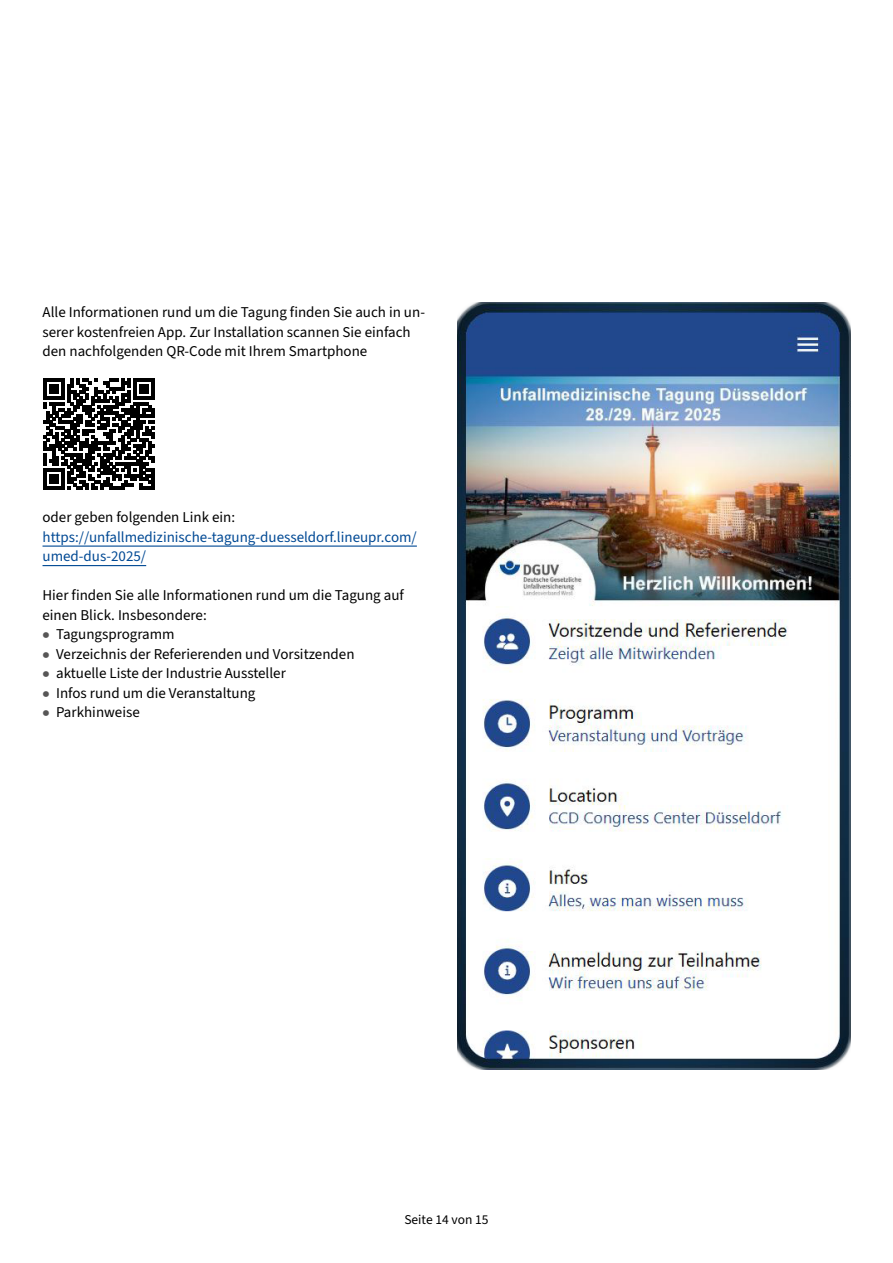
<style>
.page{position:relative;width:893px;height:1263px;background:#fff}
.page>*{position:absolute;margin:0;border:0;box-sizing:border-box;transform-origin:0 0}
._03_Fließtext_Fließtext_Sans_10_pt__ohneA{font:15px/19.5px "Source Sans 3";color:#000}
._03_Fließtext_Fließtext_Sans_10_pt{font:15px/19.5px "Source Sans 3";color:#004994}
.t1{font:13.5px "Source Sans 3";color:#000}
.s1{font-weight:700;font-size:12px;color:#575656}
</style>
<div class="page">
<hr style="left:43px;top:545px;width:374px;height:2px;background:#004994">
<hr style="left:43px;top:565px;width:103px;height:1px;background:#004994">
<svg style="left:43px;top:378px;width:111px;height:111px"></svg>
<hr style="left:151px;top:468px;width:3px;height:21px;background:#000">
<img style="left:457px;top:302px;width:393px;height:767px">
<p class="_03_Fließtext_Fließtext_Sans_10_pt__ohneA" style="left:43px;top:303px;width:384px">Alle Informationen rund um die Tagung finden Sie auch in un&shy;serer kostenfreien App. Zur Installation scannen Sie einfach den nachfolgenden QR-Code mit Ihrem Smartphone</p>
<p class="_03_Fließtext_Fließtext_Sans_10_pt__ohneA" style="left:43px;top:507px;width:194px">oder geben folgenden Link ein:</p>
<p class="_03_Fließtext_Fließtext_Sans_10_pt" style="left:43px;top:527px;width:376px">https://unfallmedizinische-tagung-duesseldorf.lineupr.com/ umed-dus-2025/</p>
<p class="_03_Fließtext_Fließtext_Sans_10_pt__ohneA" style="left:43px;top:585px;width:363px">Hier finden Sie alle Informationen rund um die Tagung auf einen Blick. Insbesondere:</p>
<p class="_03_Fließtext_Fließtext_Sans_10_pt__ohneA" style="left:43px;top:624px;width:134px"><span class="s1">●</span> Tagungsprogramm</p>
<p class="_03_Fließtext_Fließtext_Sans_10_pt__ohneA" style="left:43px;top:644px;width:314px"><span class="s1">●</span> Verzeichnis der Referierenden und Vorsitzenden</p>
<p class="_03_Fließtext_Fließtext_Sans_10_pt__ohneA" style="left:43px;top:663px;width:245px"><span class="s1">●</span> aktuelle Liste der Industrie Aussteller</p>
<p class="_03_Fließtext_Fließtext_Sans_10_pt__ohneA" style="left:43px;top:683px;width:215px"><span class="s1">●</span> Infos rund um die Veranstaltung</p>
<p class="_03_Fließtext_Fließtext_Sans_10_pt__ohneA" style="left:43px;top:702px;width:99px"><span class="s1">●</span> Parkhinweise</p>
<p class="t1" style="left:404px;top:1211px;width:86px">Seite 14 von 15</p>
</div>
